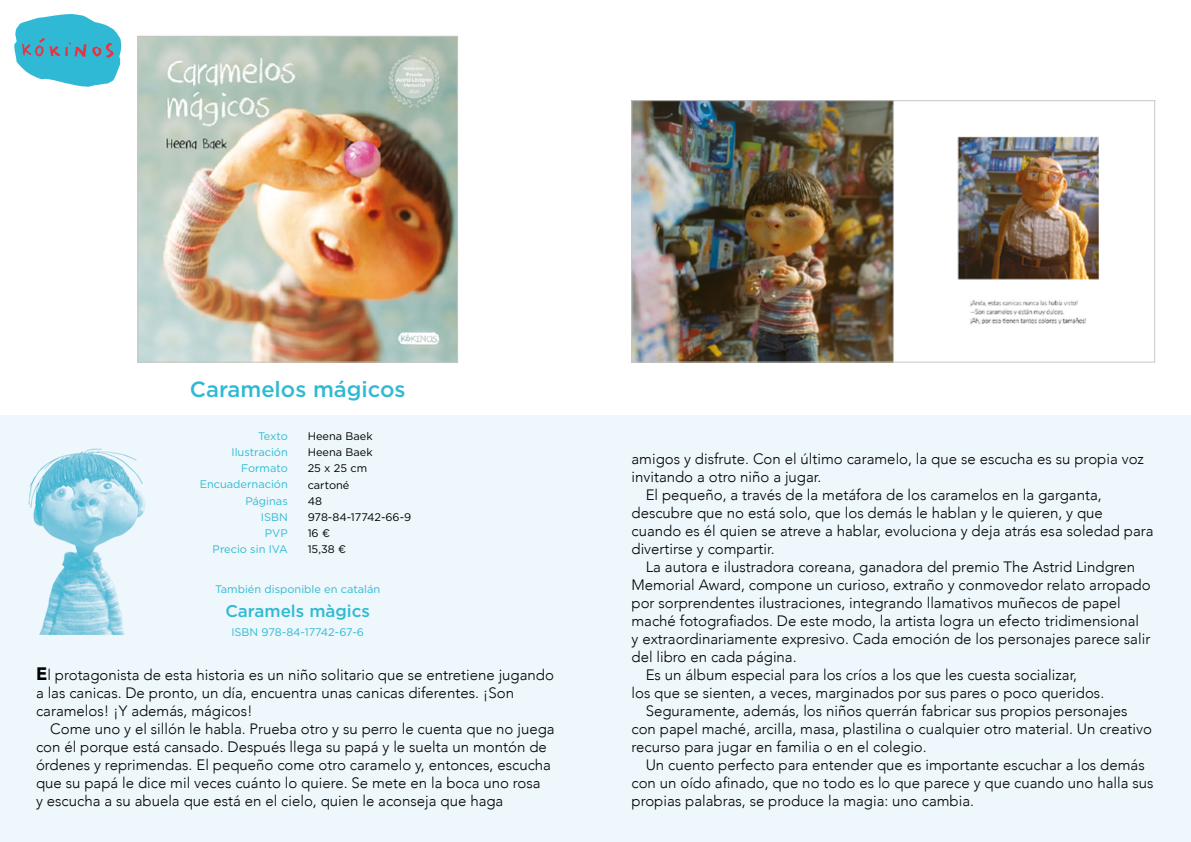
<style>
.page{position:relative;width:1191px;height:842px;background:#fff}
.page>*{position:absolute;margin:0;border:0;box-sizing:border-box;transform-origin:0 0}
.t1{font:500 22px "Gotham";color:#30b9d4}
.t2{font:500 17px "Gotham";color:#30b9d4}
.t3{font:300 15px/18px "Avenir";color:#000}
.t4{font:11px/16px "Gotham";color:#30b9d4;text-align:right}
.t5{font:11px/16px "Gotham";color:#000}
.s1{font-weight:900;font-size:18px}
</style>
<div class="page">
<div style="left:0;top:415px;width:1191px;height:427px;background:#eef7fb"></div>
<svg style="left:14px;top:14px;width:107px;height:73px"></svg>
<img style="left:140px;top:38px;width:316px;height:322px">
<div style="left:138px;top:36px;width:320px;height:326px;border:1px solid #c6c6c6"></div>
<img style="left:633px;top:102px;width:467px;height:258px">
<div style="left:631px;top:100px;width:524px;height:262px;border:1px solid #c6c6c6"></div>
<img style="left:28px;top:448px;width:117px;height:187px">
<h1 class="t1" style="left:190px;top:375px;width:217px">Caramelos mágicos</h1>
<p class="t4" style="left:200px;top:428px;width:90px">Texto<br>Ilustración<br>Formato<br>Encuadernación<br>Páginas<br>ISBN<br>PVP<br>Precio sin IVA</p>
<p class="t5" style="left:308px;top:428px;width:105px">Heena Baek<br>Heena Baek<br>25 x 25 cm cartoné<br>48<br>978-84-17742-66-9<br>16 €<br>15,38 €</p>
<p class="t4" style="left:215px;top:581px;width:167px">También disponible en catalán</p>
<p class="t2" style="left:225px;top:600px;width:146px">Caramels màgics</p>
<p class="t4" style="left:231px;top:623px;width:134px">ISBN 978-84-17742-67-6</p>
<p class="t3" style="left:36px;top:666px;width:519px"><span class="s1">E</span>l protagonista de esta historia es un niño solitario que se entretiene jugando a las canicas. De pronto, un día, encuentra unas canicas diferentes. ¡Son caramelos! ¡Y además, mágicos!</p>
<p class="t3" style="left:36px;top:720px;width:520px;text-indent:14px">Come uno y el sillón le habla. Prueba otro y su perro le cuenta que no juega con él porque está cansado. Después llega su papá y le suelta un montón de órdenes y reprimendas. El pequeño come otro caramelo y, entonces, escucha que su papá le dice mil veces cuánto lo quiere. Se mete en la boca uno rosa<br>y escucha a su abuela que está en el cielo, quien le aconseja que haga</p>
<p class="t3" style="left:631px;top:450px;width:514px">amigos y disfrute. Con el último caramelo, la que se escucha es su propia voz</p>
<p class="t3" style="left:631px;top:468px;width:191px">invitando a otro niño a jugar.</p>
<p class="t3" style="left:645px;top:486px;width:457px">El pequeño, a través de la metáfora de los caramelos en la garganta,</p>
<p class="t3" style="left:631px;top:504px;width:473px">descubre que no está solo, que los demás le hablan y le quieren, y que</p>
<p class="t3" style="left:631px;top:522px;width:524px">cuando es él quien se atreve a hablar, evoluciona y deja atrás esa soledad para</p>
<p class="t3" style="left:631px;top:540px;width:145px">divertirse y compartir.</p>
<p class="t3" style="left:645px;top:558px;width:491px">La autora e ilustradora coreana, ganadora del premio The Astrid Lindgren</p>
<p class="t3" style="left:631px;top:576px;width:521px">Memorial Award, compone un curioso, extraño y conmovedor relato arropado</p>
<p class="t3" style="left:631px;top:594px;width:491px">por sorprendentes ilustraciones, integrando llamativos muñecos de papel</p>
<p class="t3" style="left:631px;top:612px;width:509px">maché fotografiados. De este modo, la artista logra un efecto tridimensional</p>
<p class="t3" style="left:631px;top:630px;width:520px">y extraordinariamente expresivo. Cada emoción de los personajes parece salir</p>
<p class="t3" style="left:631px;top:648px;width:167px">del libro en cada página.</p>
<p class="t3" style="left:645px;top:666px;width:433px">Es un álbum especial para los críos a los que les cuesta socializar,</p>
<p class="t3" style="left:631px;top:684px;width:474px">los que se sienten, a veces, marginados por sus pares o poco queridos.</p>
<p class="t3" style="left:645px;top:702px;width:483px">Seguramente, además, los niños querrán fabricar sus propios personajes</p>
<p class="t3" style="left:631px;top:720px;width:522px">con papel maché, arcilla, masa, plastilina o cualquier otro material. Un creativo</p>
<p class="t3" style="left:631px;top:738px;width:297px">recurso para jugar en familia o en el colegio.</p>
<p class="t3" style="left:645px;top:756px;width:500px">Un cuento perfecto para entender que es importante escuchar a los demás</p>
<p class="t3" style="left:631px;top:774px;width:523px">con un oído afinado, que no todo es lo que parece y que cuando uno halla sus</p>
<p class="t3" style="left:631px;top:792px;width:344px">propias palabras, se produce la magia: uno cambia.</p>
</div>
